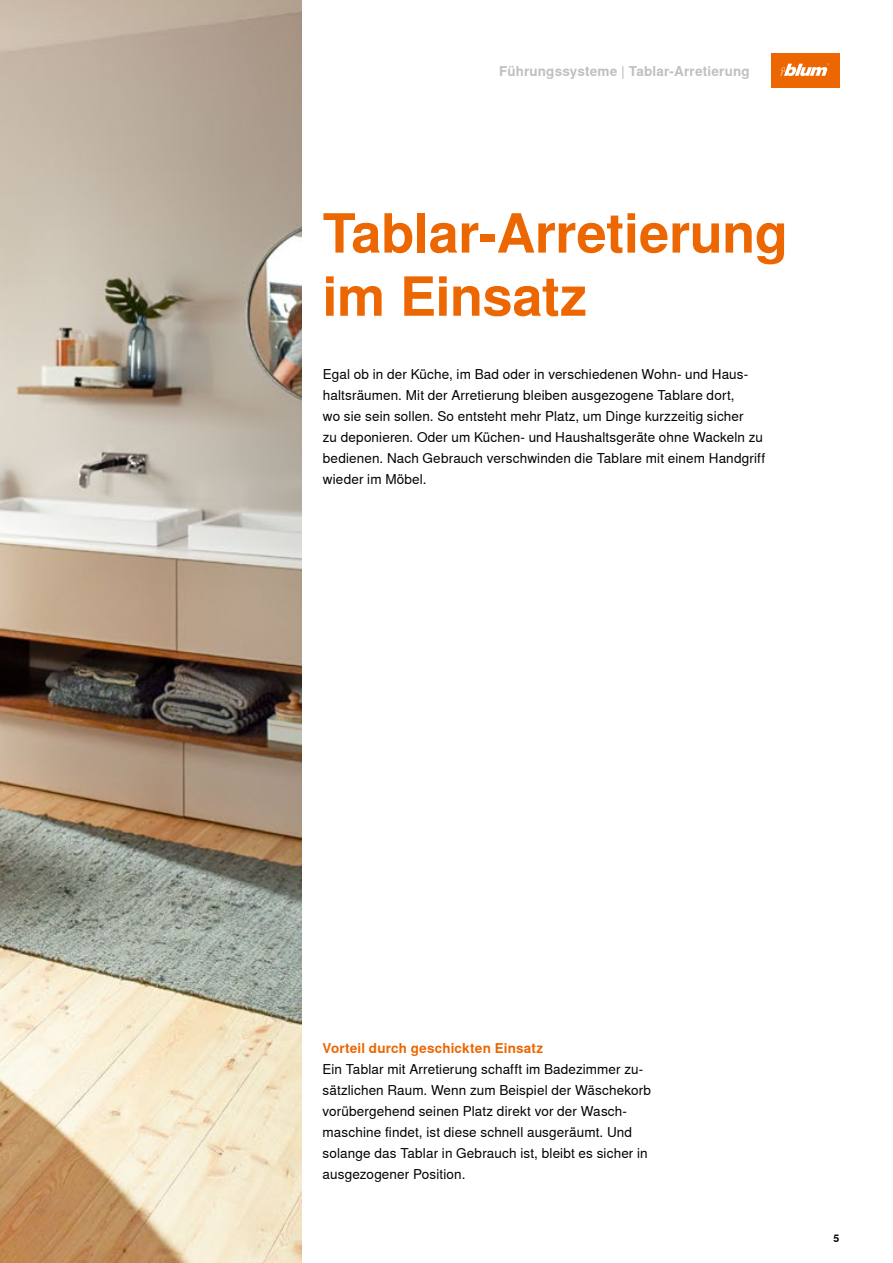
<style>
.page{position:relative;width:893px;height:1263px;background:#fff}
.page>*{position:absolute;margin:0;border:0;box-sizing:border-box;transform-origin:0 0}
._36_Head_A4_White_Bold{font:700 54px/63.2px "Nimbus Sans Global";letter-spacing:-.01em;color:#ec6602}
._09_Copy_White_Regular{font:13.5px/21px "Nimbus Sans Global";letter-spacing:.01em;color:#000}
._09_Copy_Black_Regular{font:13.5px/21px "Nimbus Sans Global";letter-spacing:.01em;color:#000}
._09_Category_33K_Bold{font:700 13.5px "Nimbus Sans Global";letter-spacing:.01em;color:#c0c0c1}
._09_Copy_Orange_Bold{font:700 13.5px "Nimbus Sans Global";letter-spacing:.015em;color:#ec6602}
.t1{font:700 10.5px "Nimbus Sans Global";color:#000}
</style>
<div class="page">
<img style="left:0;top:0;width:301px;height:1263px">
<div style="left:771px;top:54px;width:68px;height:34px;background:#ec6602"></div>
<svg style="left:780px;top:63px;width:49px;height:13px"></svg>
<p class="_09_Category_33K_Bold" style="left:499px;top:63px;width:252px">Führungssysteme | Tablar-Arretierung</p>
<p class="_36_Head_A4_White_Bold" style="left:323px;top:202px;width:467px">Tablar-Arretierung im Einsatz</p>
<p class="_09_Copy_White_Regular" style="left:323px;top:364px;width:444px">Egal ob in der Küche, im Bad oder in verschiedenen Wohn- und Haus&shy;haltsräumen. Mit der Arretierung bleiben ausgezogene Tablare dort,<br>wo sie sein sollen. So entsteht mehr Platz, um Dinge kurzzeitig sicher<br>zu deponieren. Oder um Küchen- und Haushaltsgeräte ohne Wackeln zu bedienen. Nach Gebrauch verschwinden die Tablare mit einem Handgriff wieder im Möbel.</p>
<p class="_09_Copy_Orange_Bold" style="left:323px;top:1040px;width:222px">Vorteil durch geschickten Einsatz</p>
<p class="_09_Copy_Black_Regular" style="left:323px;top:1058px;width:330px">Ein Tablar mit Arretierung schafft im Badezimmer zu&shy;sätzlichen Raum. Wenn zum Beispiel der Wäschekorb vorübergehend seinen Platz direkt vor der Wasch&shy;maschine findet, ist diese schnell ausgeräumt. Und solange das Tablar in Gebrauch ist, bleibt es sicher in ausgezogener Position.</p>
<p class="t1" style="left:833px;top:1232px;width:7px">5</p>
</div>
